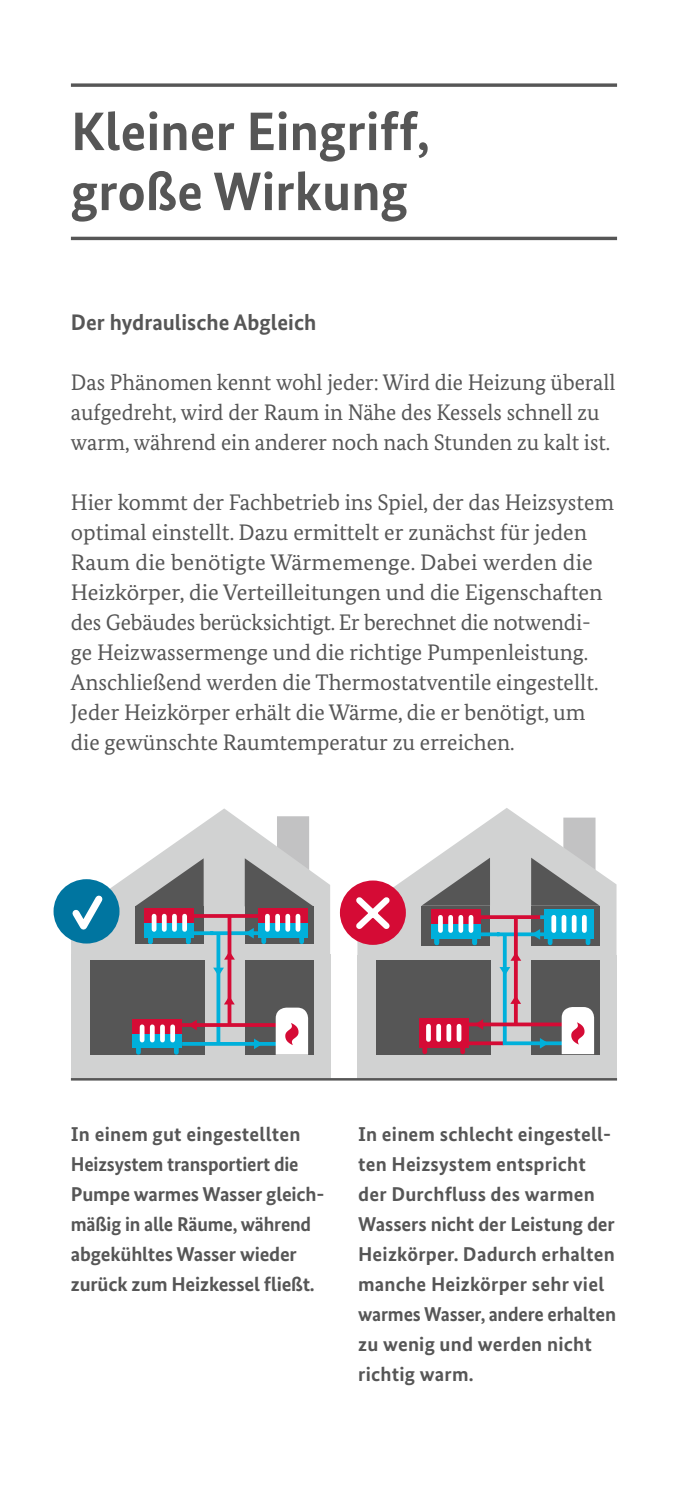
<style>
.page{position:relative;width:688px;height:1489px;background:#fff}
.page>*{position:absolute;margin:0;border:0;box-sizing:border-box;transform-origin:0 0}
.t1{font:700 54.25px/60px "Bundes Sans";color:#565656}
.t2{font:22.5px/30px "Bundes Serif";color:#565656}
.t3{font:700 22.5px "Bundes Sans";color:#565656}
.t4{font:700 20px/30px "Bundes Sans";letter-spacing:-.005em;color:#565656}
</style>
<div class="page">
<svg style="left:71px;top:83px;width:546px;height:4px;background:#6e6e6e"></svg>
<hr style="left:71px;top:237px;width:546px;height:3px;background:#565656">
<div style="left:71px;top:954px;width:259px;height:124px;background:#d1d2d2"></div>
<div style="left:90px;top:960px;width:114px;height:94px;background:#565656"></div>
<div style="left:245px;top:960px;width:68px;height:94px;background:#565656"></div>
<svg style="left:182px;top:1041px;width:34px;height:4px"></svg>
<svg style="left:216px;top:1041px;width:59px;height:4px"></svg>
<svg style="left:227px;top:959px;width:4px;height:64px"></svg>
<svg style="left:216px;top:959px;width:4px;height:84px"></svg>
<svg style="left:136px;top:1048px;width:5px;height:4px"></svg>
<svg style="left:174px;top:1048px;width:5px;height:4px"></svg>
<div style="left:133px;top:1033px;width:49px;height:15px;background:#00b0db"></div>
<div style="left:133px;top:1018px;width:49px;height:15px;background:#d50b35"></div>
<hr style="left:140px;top:1026px;width:4px;height:14px;background:#fff">
<div style="left:150px;top:1026px;width:5px;height:14px;background:#fff"></div>
<div style="left:170px;top:1026px;width:5px;height:14px;background:#fff"></div>
<div style="left:160px;top:1026px;width:5px;height:14px;background:#fff"></div>
<svg style="left:188px;top:1020px;width:9px;height:10px"></svg>
<svg style="left:213px;top:967px;width:11px;height:9px"></svg>
<svg style="left:224px;top:996px;width:11px;height:8px"></svg>
<svg style="left:254px;top:1038px;width:8px;height:11px"></svg>
<hr style="left:182px;top:1023px;width:95px;height:3px;background:#d50b35">
<svg style="left:275px;top:1007px;width:33px;height:47px;background:#efdbdf"></svg>
<div style="left:54px;top:879px;width:65px;height:64px;background:#0075a0;border-radius:50%"></div>
<svg style="left:66px;top:808px;width:264px;height:151px"></svg>
<div style="left:357px;top:955px;width:259px;height:123px;background:#d1d2d2"></div>
<div style="left:376px;top:959px;width:114px;height:95px;background:#565656"></div>
<svg style="left:468px;top:1041px;width:34px;height:4px"></svg>
<div style="left:531px;top:959px;width:68px;height:95px;background:#565656"></div>
<svg style="left:502px;top:1041px;width:59px;height:4px"></svg>
<hr style="left:514px;top:917px;width:3px;height:107px;background:#d50b35">
<svg style="left:502px;top:960px;width:4px;height:83px"></svg>
<div style="left:460px;top:1042px;width:5px;height:12px;background:#d50b35;border-radius:2px"></div>
<div style="left:422px;top:1042px;width:5px;height:12px;background:#d50b35;border-radius:2px"></div>
<svg style="left:419px;top:1039px;width:49px;height:8px"></svg>
<div style="left:419px;top:1018px;width:49px;height:21px;background:#d50b35"></div>
<div style="left:446px;top:1026px;width:5px;height:13px;background:#fff"></div>
<div style="left:456px;top:1026px;width:5px;height:13px;background:#fff"></div>
<div style="left:436px;top:1026px;width:5px;height:13px;background:#fff"></div>
<svg style="left:426px;top:1026px;width:4px;height:13px"></svg>
<svg style="left:474px;top:1019px;width:9px;height:10px"></svg>
<svg style="left:499px;top:967px;width:11px;height:8px"></svg>
<svg style="left:511px;top:995px;width:10px;height:8px"></svg>
<svg style="left:539px;top:1038px;width:9px;height:10px"></svg>
<svg style="left:468px;top:1022px;width:93px;height:4px"></svg>
<svg style="left:561px;top:1007px;width:33px;height:47px;background:#f1dde1"></svg>
<div style="left:340px;top:880px;width:66px;height:64px;background:#d50b35;border-radius:50%"></div>
<svg style="left:350px;top:808px;width:266px;height:152px"></svg>
<hr style="left:71px;top:1078px;width:546px;height:2px;background:#565656">
<h2 class="t1" style="left:71px;top:101px;width:360px">Kleiner Eingriff, große Wirkung</h2>
<h3 class="t3" style="left:71px;top:309px;width:247px">Der hydraulische Abgleich</h3>
<p class="t2" style="left:71px;top:367px;width:546px">Das Phänomen kennt wohl jeder: Wird die Heizung überall aufgedreht, wird der Raum in Nähe des Kessels schnell zu warm, während ein anderer noch nach Stunden zu kalt ist.</p>
<p class="t2" style="left:71px;top:487px;width:544px">Hier kommt der Fachbetrieb ins Spiel, der das Heizsystem optimal einstellt. Dazu ermittelt er zunächst für jeden Raum die benötigte Wärmemenge. Dabei werden die Heizkörper, die Verteilleitungen und die Eigenschaften des Gebäudes berücksichtigt. Er berechnet die notwendi&shy;ge Heizwassermenge und die richtige Pumpenleistung.<br>Anschließend werden die Thermostatventile eingestellt.<br>Jeder Heizkörper erhält die Wärme, die er benötigt, um die gewünschte Raumtemperatur zu erreichen.</p>
<p class="t4" style="left:71px;top:1118px;width:255px">In einem gut eingestellten<br>Heizsystem transportiert die<br>Pumpe warmes Wasser gleich&shy;mäßig in alle Räume, während abgekühltes Wasser wieder zurück zum Heizkessel fließt.</p>
<p class="t4" style="left:358px;top:1118px;width:259px">In einem schlecht eingestell&shy;ten Heizsystem entspricht der Durchfluss des warmen<br>Wassers nicht der Leistung der<br>Heizkörper. Dadurch erhalten manche Heizkörper sehr viel warmes Wasser, andere erhalten zu wenig und werden nicht richtig warm.</p>
</div>
